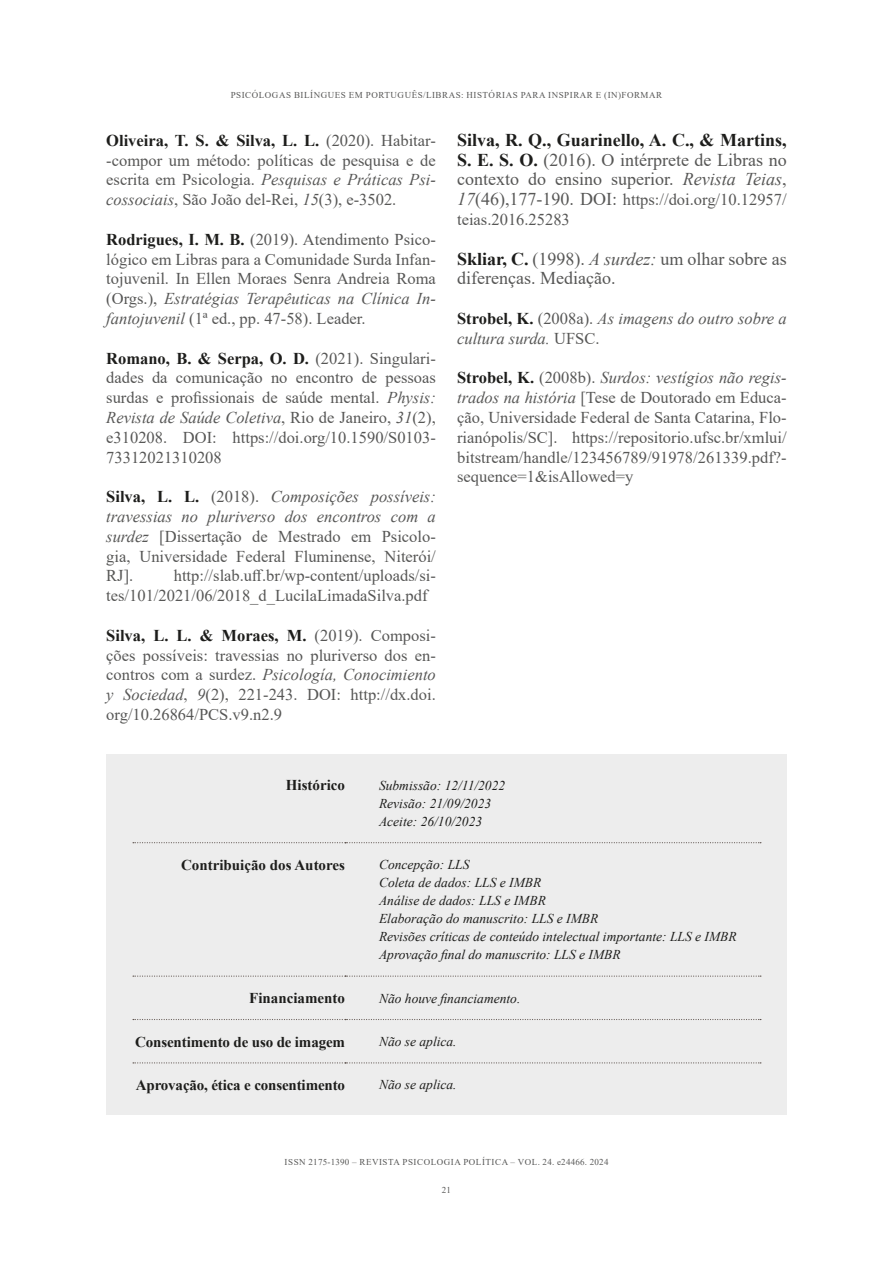
<style>
.page{position:relative;width:893px;height:1263px;background:#fff}
.page>*{position:absolute;margin:0;border:0;box-sizing:border-box;transform-origin:0 0}
.t1{font:18px/19.8px "Times New Roman";color:#575756;text-align:justify}
.t2{font:16.5px/19.8px "Times New Roman";color:#575756;text-align:justify}
.t3{font:italic 16.5px/19.8px "Times New Roman";color:#575756}
.t4{font:700 15px "Times New Roman";letter-spacing:-.01em;color:#1d1d1b}
.t5{font:italic 13.5px/18px "Times New Roman";color:#1d1d1b}
.t6{font:9px "Times New Roman";letter-spacing:.06em;color:#575756}
.s1{font-weight:700;color:#1d1d1b}
.s2{font-style:italic}
.s3{font-style:italic;font-size:18px}
.s4{font-size:18px}
.s5{font-weight:700;font-style:normal;color:#1d1d1b}
.s6{font-style:normal}
</style>
<div class="page">
<div style="left:106px;top:755px;width:681px;height:360px;background:#ededed"></div>
<svg style="left:133px;top:842px;width:628px;height:1px"></svg>
<svg style="left:133px;top:975px;width:628px;height:2px"></svg>
<svg style="left:133px;top:1019px;width:628px;height:1px"></svg>
<svg style="left:133px;top:1062px;width:628px;height:1px"></svg>
<p class="t6" style="left:231px;top:88px;width:433px">PSICÓLOGAS BILÍNGUES EM PORTUGUÊS/LIBRAS: HISTÓRIAS PARA INSPIRAR E (IN)FORMAR</p>
<p class="t2" style="left:106px;top:130px;width:331px"><span class="s1">Oliveira, T. S. &amp; Silva, L. L.</span> (2020). Habitar--compor um método: políticas de pesquisa e de escrita em Psicologia. <span class="s2">Pesquisas e Práticas Psi&shy;cossociais</span>, São João del-Rei, <span class="s2">15</span>(3), e-3502.</p>
<p class="t2" style="left:106px;top:229px;width:331px"><span class="s1">Rodrigues, I. M. B.</span> (2019). Atendimento Psico&shy;lógico em Libras para a Comunidade Surda Infan&shy;tojuvenil. In Ellen Moraes Senra Andreia Roma (Orgs.), <span class="s2">Estratégias Terapêuticas na Clínica In&shy;fantojuvenil</span> (1ª ed., pp. 47-58). Leader.</p>
<p class="t2" style="left:106px;top:348px;width:331px"><span class="s1">Romano, B. &amp; Serpa, O. D.</span> (2021). Singulari&shy;dades da comunicação no encontro de pessoas surdas e profissionais de saúde mental. <span class="s2">Physis:<br>Revista de Saúde Coletiva</span>, Rio de Janeiro, <span class="s2">31</span>(2), e310208. DOI: https://doi.org/10.1590/S0103- 73312021310208</p>
<p class="t2" style="left:106px;top:486px;width:331px"><span class="s1">Silva, L. L.</span> (2018). <span class="s2">Composições possíveis: travessias no pluriverso dos encontros com a surdez</span> [Dissertação de Mestrado em Psicolo&shy;gia, Universidade Federal Fluminense, Niterói/ RJ].</p>
<p class="t2" style="left:106px;top:565px;width:331px;text-indent:68px">http://slab.uff.br/wp-content/uploads/si&shy;tes/101/2021/06/2018_d_LucilaLimadaSilva.pdf</p>
<p class="t2" style="left:106px;top:625px;width:331px"><span class="s1">Silva, L. L. &amp; Moraes, M.</span> (2019). Composi&shy;ções possíveis: travessias no pluriverso dos en&shy;contros com a surdez. <span class="s2">Psicología, Conocimiento y Sociedad</span>, <span class="s2">9</span>(2), 221-243. DOI: http://dx.doi. org/10.26864/PCS.v9.n2.9</p>
<p class="t1" style="left:457px;top:129px;width:331px"><span class="s1">Silva, R. Q., Guarinello, A. C., &amp; Martins, S. E. S. O.</span> (2016). O intérprete de Libras no contexto do ensino superior. <span class="s2">Revista Teias</span>,</p>
<p class="t2" style="left:457px;top:189px;width:331px"><span class="s3">17</span><span class="s4">(46),177-190. DOI:</span> https://doi.org/10.12957/ teias.2016.25283</p>
<p class="t1" style="left:457px;top:248px;width:331px"><span class="s1">Skliar, C.</span> (1998). <span class="s2">A surdez:</span> um olhar sobre as diferenças. Mediação.</p>
<p class="t3" style="left:457px;top:308px;width:331px"><span class="s5">Strobel, K.</span> <span class="s6">(2008a).</span> As imagens do outro sobre a cultura surda. <span class="s6">UFSC.</span></p>
<p class="t2" style="left:457px;top:367px;width:331px"><span class="s1">Strobel, K.</span> (2008b). <span class="s2">Surdos: vestígios não regis&shy;trados na história</span> [Tese de Doutorado em Educa&shy;ção, Universidade Federal de Santa Catarina, Flo&shy;rianópolis/SC]. https://repositorio.ufsc.br/xmlui/ bitstream/handle/123456789/91978/261339.pdf?- sequence=1&amp;isAllowed=y</p>
<p class="t4" style="left:286px;top:775px;width:61px">Histórico</p>
<p class="t5" style="left:379px;top:776px;width:128px">Submissão: 12/11/2022<br>Revisão: 21/09/2023<br>Aceite: 26/10/2023</p>
<p class="t4" style="left:181px;top:854px;width:165px">Contribuição dos Autores</p>
<p class="t5" style="left:379px;top:855px;width:359px">Concepção: LLS<br>Coleta de dados: LLS e IMBR<br>Análise de dados: LLS e IMBR<br>Elaboração do manuscrito: LLS e IMBR<br>Revisões críticas de conteúdo intelectual importante: LLS e IMBR Aprovação final do manuscrito: LLS e IMBR</p>
<p class="t4" style="left:249px;top:987px;width:97px">Financiamento</p>
<p class="t5" style="left:379px;top:989px;width:143px">Não houve financiamento.</p>
<p class="t4" style="left:135px;top:1031px;width:211px">Consentimento de uso de imagem</p>
<p class="t5" style="left:379px;top:1032px;width:79px">Não se aplica.</p>
<p class="t4" style="left:136px;top:1074px;width:211px">Aprovação, ética e consentimento</p>
<p class="t5" style="left:379px;top:1075px;width:79px">Não se aplica.</p>
<p class="t6" style="left:285px;top:1156px;width:325px">ISSN 2175-1390 – REVISTA PSICOLOGIA POLÍTICA – VOL. 24. e24466. 2024</p>
<p class="t6" style="left:442px;top:1184px;width:11px">21</p>
</div>
